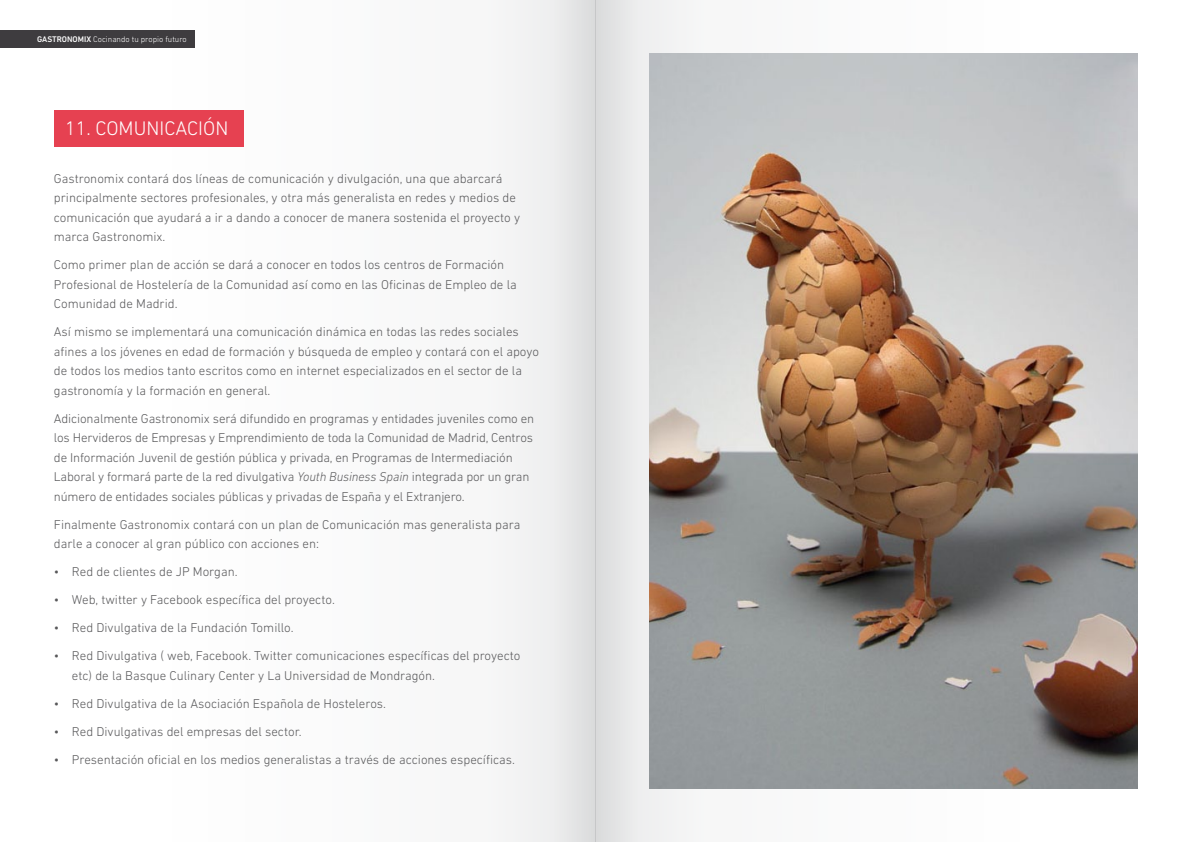
<style>
.page{position:relative;width:1191px;height:842px;background:#fff}
.page>*{position:absolute;margin:0;border:0;box-sizing:border-box;transform-origin:0 0}
.t1{font:300 20px "DIN Next LT Pro";color:#fff}
.t2{font:300 13px/19.5px "DIN Next LT Pro";color:#58585a}
.t3{font:300 8.3px "DIN Next LT Pro";color:#fff}
.s1{font-weight:500}
.s2{font-style:italic}
</style>
<div class="page">
<div style="left:163px;top:0;width:432px;height:842px;background:linear-gradient(to right,#fff,#eceded)"></div>
<svg style="left:596px;top:0;width:431px;height:842px"></svg>
<hr style="left:595px;top:0;width:1px;height:842px;background:#c6c7c8">
<div style="left:54px;top:110px;width:190px;height:36px;background:#e64151"></div>
<div style="left:0;top:30px;width:194px;height:18px;background:#3e3c3f"></div>
<img style="left:649px;top:54px;width:488px;height:734px">
<p class="t3" style="left:37px;top:34px;width:151px"><span class="s1">GASTRONOMIX</span> Cocinando tu propio futuro</p>
<h1 class="t1" style="left:65px;top:117px;width:67px">11. Comun</h1>
<h1 class="t1" style="left:159px;top:117px;width:56px">icación</h1>
<p class="t2" style="left:54px;top:169px;width:468px">Gastronomix contará dos líneas de comunicación y divulgación, una que abarcará principalmente sectores profesionales, y otra más generalista en redes y medios de comunicación que ayudará a ir a dando a conocer de manera sostenida el proyecto y marca Gastronomix.</p>
<p class="t2" style="left:54px;top:255px;width:464px">Como primer plan de acción se dará a conocer en todos los centros de Formación<br>Profesional de Hostelería de la Comunidad así como en las Oficinas de Empleo de la<br>Comunidad de Madrid.</p>
<p class="t2" style="left:54px;top:322px;width:487px">Así mismo se implementará una comunicación dinámica en todas las redes sociales afines a los jóvenes en edad de formación y búsqueda de empleo y contará con el apoyo de todos los medios tanto escritos como en internet especializados en el sector de la gastronomía y la formación en general.</p>
<p class="t2" style="left:54px;top:409px;width:482px">Adicionalmente Gastronomix será difundido en programas y entidades juveniles como en los Hervideros de Empresas y Emprendimiento de toda la Comunidad de Madrid, Centros de I nformación Juvenil de gestión pública y privada, en Programas de I ntermediación Laboral y formará parte de la red divulgativa <span class="s2">Youth Business Spain</span> integrada por un gran número de entidades sociales públicas y privadas de España y el Extranjero.</p>
<p class="t2" style="left:54px;top:515px;width:468px">Finalmente Gastronomix contará con un plan de Comunicación mas generalista para darle a conocer al gran público con acciones en:</p>
<p class="t2" style="left:54px;top:562px;width:185px">• Red de clientes de JP Morgan.</p>
<p class="t2" style="left:54px;top:590px;width:282px">• Web, twitter y Facebook específica del proyecto.</p>
<p class="t2" style="left:54px;top:618px;width:241px">• Red Divulgativa de la Fundación Tomillo.</p>
<p class="t2" style="left:72px;top:646px;width:450px;text-indent:-18px">• Red Divulgativa ( web, Facebook. Twitter comunicaciones específicas del proyecto etc) de la Basque Culinary Center y La Universidad de Mondragón.</p>
<p class="t2" style="left:54px;top:694px;width:334px">• Red Divulgativa de la Asociación Española de Hosteleros.</p>
<p class="t2" style="left:54px;top:722px;width:249px">• Red Divulgativas del empresas del sector.</p>
<p class="t2" style="left:54px;top:750px;width:462px">• Presentación oficial en los medios generalistas a través de acciones específicas.</p>
</div>
